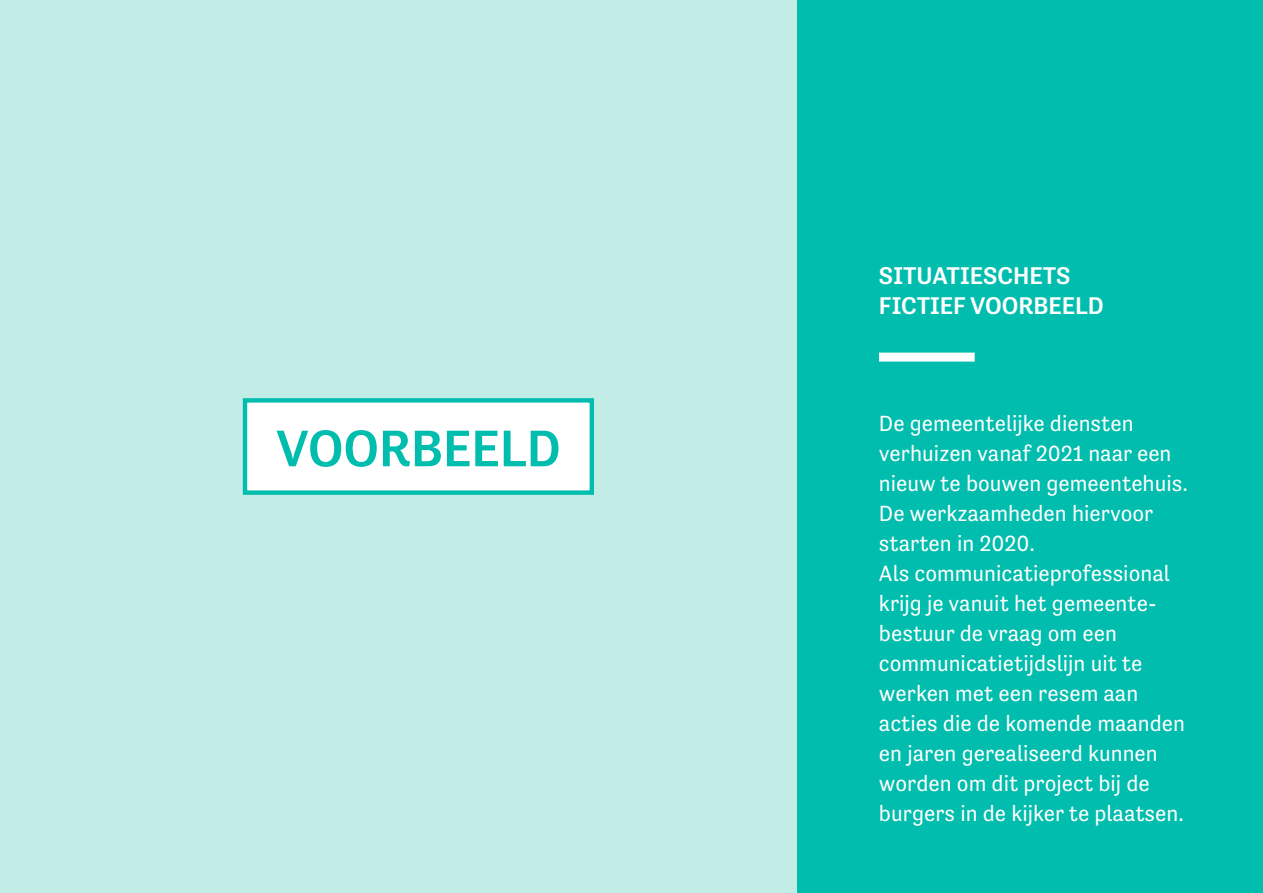
<style>
.page{position:relative;width:1263px;height:893px;background:#c2ece6}
.page>*{position:absolute;margin:0;border:0;box-sizing:border-box;transform-origin:0 0}
.t1{font:500 52.65px "Tenso";color:#00bdad}
.TUSSENTITEL_STRATEGI{font:500 24.75px/30.6px "Tenso";color:#fff}
.TUSSENTITEL_STRATEGI-2{font:22.5px/30px "Tenso";color:#fff}
</style>
<div class="page">
<div style="left:245px;top:400px;width:347px;height:93px;background:#fff"></div>
<div style="left:243px;top:398px;width:351px;height:97px;border:4px solid #00bdad"></div>
<div style="left:797px;top:0;width:466px;height:893px;background:#00bdad"></div>
<div style="left:879px;top:353px;width:96px;height:9px;background:#fff"></div>
<h1 class="t1" style="left:276px;top:419px;width:286px">VOORBEELD</h1>
<p class="TUSSENTITEL_STRATEGI" style="left:879px;top:260px;width:226px">SITUATIESCHETS<br>FICTIEF VOORBEELD</p>
<p class="TUSSENTITEL_STRATEGI-2" style="left:879px;top:408px;width:310px">De gemeentelijke diensten verhuizen vanaf 2021 naar een nieuw te bouwen gemeentehuis.<br>De werkzaamheden hiervoor starten in 2020.<br>Als communicatieprofessional krijg je vanuit het gemeente&shy;bestuur de vraag om een communicatietijdslijn uit te werken met een resem aan acties die de komende maanden en jaren gerealiseerd kunnen worden om dit project bij de burgers in de kijker te plaatsen.</p>
</div>
